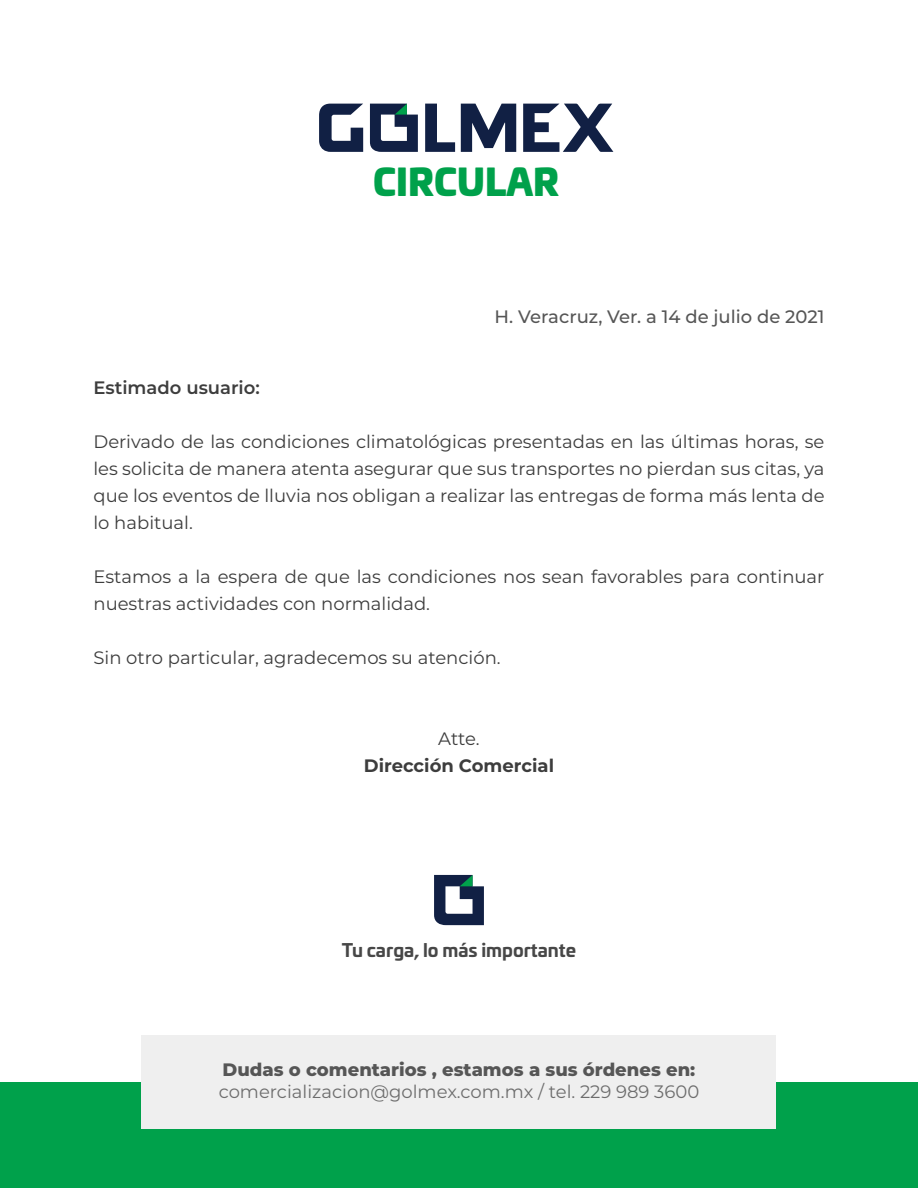
<style>
.page{position:relative;width:918px;height:1188px;background:#fff}
.page>*{position:absolute;margin:0;border:0;box-sizing:border-box;transform-origin:0 0}
.t1{font:36px "Univia Pro Ultra";color:#00a14b}
.t2{font:18px/27px "Montserrat";color:#3d3d3d;text-align:justify}
.t3{font:18px "Montserrat";color:#6d6d6d}
.t4{font:800 18px "Montserrat";color:#565656}
.t5{font:500 18px "Montserrat";color:#565656}
.t6{font:700 18px "Univia Pro";color:#474747}
.t7{font:700 18px "Montserrat";color:#3d3d3d}
.t8{font:600 18px "Montserrat";color:#3d3d3d}
</style>
<div class="page">
<div style="left:0;top:1082px;width:918px;height:106px;background:#00a14b"></div>
<svg style="left:434px;top:875px;width:50px;height:50px"></svg>
<svg style="left:461px;top:104px;width:55px;height:48px"></svg>
<svg style="left:523px;top:104px;width:90px;height:48px"></svg>
<svg style="left:425px;top:104px;width:30px;height:48px"></svg>
<svg style="left:370px;top:104px;width:48px;height:48px"></svg>
<svg style="left:319px;top:104px;width:44px;height:48px"></svg>
<div style="left:142px;top:1036px;width:634px;height:93px;background:#efefef"></div>
<h1 class="t1" style="left:373px;top:152px;width:188px">CIRCULAR</h1>
<p class="t8" style="left:93px;top:375px;width:168px">Estimado usuario:</p>
<p class="t5" style="left:495px;top:304px;width:331px">H. Veracruz, Ver. a 14 de julio de 2021</p>
<p class="t2" style="left:93px;top:427px;width:733px">Derivado de las condiciones climatológicas presentadas en las últimas horas, se les solicita de manera atenta asegurar que sus transportes no pierdan sus citas, ya que los eventos de lluvia nos obligan a realizar las entregas de forma más lenta de lo habitual.</p>
<p class="t2" style="left:93px;top:562px;width:733px">Estamos a la espera de que las condiciones nos sean favorables para continuar nuestras actividades con normalidad.</p>
<p class="t2" style="left:93px;top:643px;width:409px">Sin otro particular, agradecemos su atención.</p>
<p class="t2" style="left:438px;top:724px;width:43px">Atte.</p>
<p class="t7" style="left:364px;top:752px;width:192px">Dirección Comercial</p>
<p class="t6" style="left:342px;top:936px;width:236px">Tu carga, lo más importante</p>
<p class="t4" style="left:223px;top:1057px;width:474px">Dudas o comentarios , estamos a sus órdenes en:</p>
<p class="t3" style="left:219px;top:1079px;width:482px">comercializacion@golmex.com.mx / tel. 229 989 3600</p>
</div>
